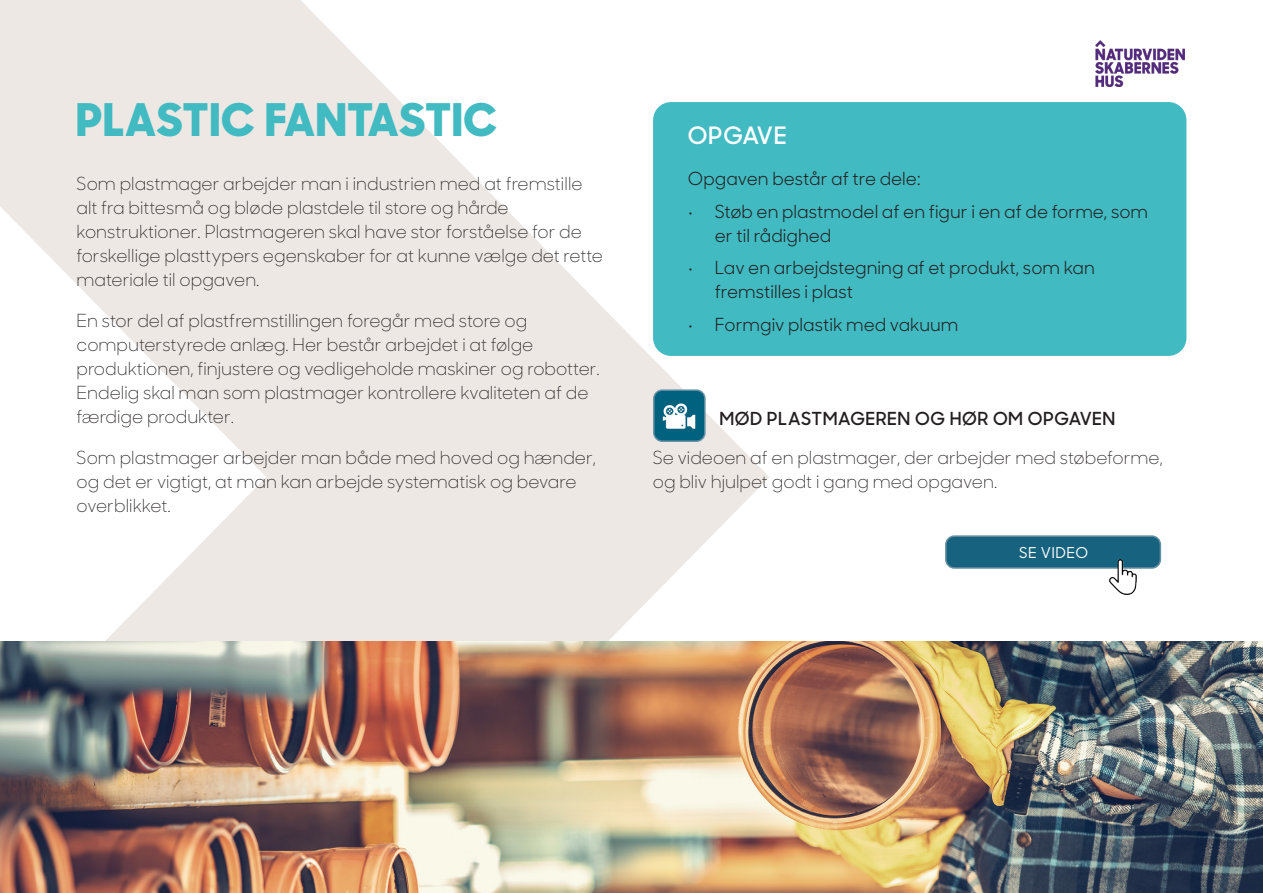
<style>
.page{position:relative;width:1263px;height:893px;background:#fff}
.page>*{position:absolute;margin:0;border:0;box-sizing:border-box;transform-origin:0 0}
.Overskrift{font:800 45px "Sharp Sans Display No 1";letter-spacing:.03em;color:#41bac2}
.Brødtekst{font:600 24px "Sharp Sans Display No 1";letter-spacing:.03em;color:#fff}
.Brødtekst-2{font:300 18px/24px "Sharp Sans Display No 1";color:#231f20}
.t1{font:18px/24px "Sharp Sans Display No 1";color:#231f20}
.t2{font:600 18px "Sharp Sans Display No 1";letter-spacing:.03em;color:#231f20}
.t3{font:500 15px "Sharp Sans Display No 1";letter-spacing:.03em;color:#fff}
</style>
<div class="page">
<svg style="left:0;top:0;width:769px;height:641px;fill:#ede8e4"></svg>
<div style="left:653px;top:102px;width:533px;height:254px;background:#41bac2;border-radius:18px"></div>
<img style="left:0;top:641px;width:1263px;height:252px">
<img style="left:1095px;top:40px;width:90px;height:46px">
<img style="left:654px;top:390px;width:51px;height:51px">
<div style="left:653px;top:389px;width:53px;height:53px;border:2px solid #6590a3;border-radius:9px"></div>
<div style="left:946px;top:536px;width:214px;height:32px;background:#16627f;border-radius:9px"></div>
<div style="left:945px;top:535px;width:216px;height:34px;border:2px solid #6590a3;border-radius:9px"></div>
<img style="left:1109px;top:559px;width:27px;height:35px">
<p class="Overskrift" style="left:77px;top:86px;width:422px">PLASTIC FANTASTIC</p>
<p class="Brødtekst" style="left:688px;top:117px;width:100px">OPGAVE</p>
<p class="t1" style="left:688px;top:165px;width:234px">Opgaven består af tre dele:</p>
<p class="t1" style="left:715px;top:198px;width:435px;text-indent:-27px">• Støb en plastmodel af en figur i en af de forme, som er til rådighed</p>
<p class="t1" style="left:715px;top:254px;width:382px;text-indent:-27px">• Lav en arbejdstegning af et produkt, som kan fremstilles i plast</p>
<p class="t1" style="left:688px;top:311px;width:272px">• Formgiv plastik med vakuum</p>
<p class="Brødtekst-2" style="left:77px;top:170px;width:528px">Som plastmager arbejder man i industrien med at fremstille alt fra bittesmå og bløde plastdele til store og hårde konstruktioner. Plastmageren skal have stor forståelse for de forskellige plasttypers egenskaber for at kunne vælge det rette materiale til opgaven.</p>
<p class="Brødtekst-2" style="left:77px;top:307px;width:525px">En stor del af plastfremstillingen foregår med store og computerstyrede anlæg. Her består arbejdet i at følge produktionen, finjustere og vedligeholde maskiner og robotter.<br>Endelig skal man som plastmager kontrollere kvaliteten af de færdige produkter.</p>
<p class="Brødtekst-2" style="left:77px;top:444px;width:521px">Som plastmager arbejder man både med hoved og hænder, og det er vigtigt, at man kan arbejde systematisk og bevare overblikket.</p>
<p class="Brødtekst-2" style="left:653px;top:444px;width:512px">Se videoen af en plastmager, der arbejder med støbeforme, og bliv hjulpet godt i gang med opgaven.</p>
<p class="t2" style="left:719px;top:404px;width:397px">MØD PLASTMAGEREN OG HØR OM OPGAVEN</p>
<p class="t3" style="left:1019px;top:541px;width:71px">SE VIDEO</p>
</div>
